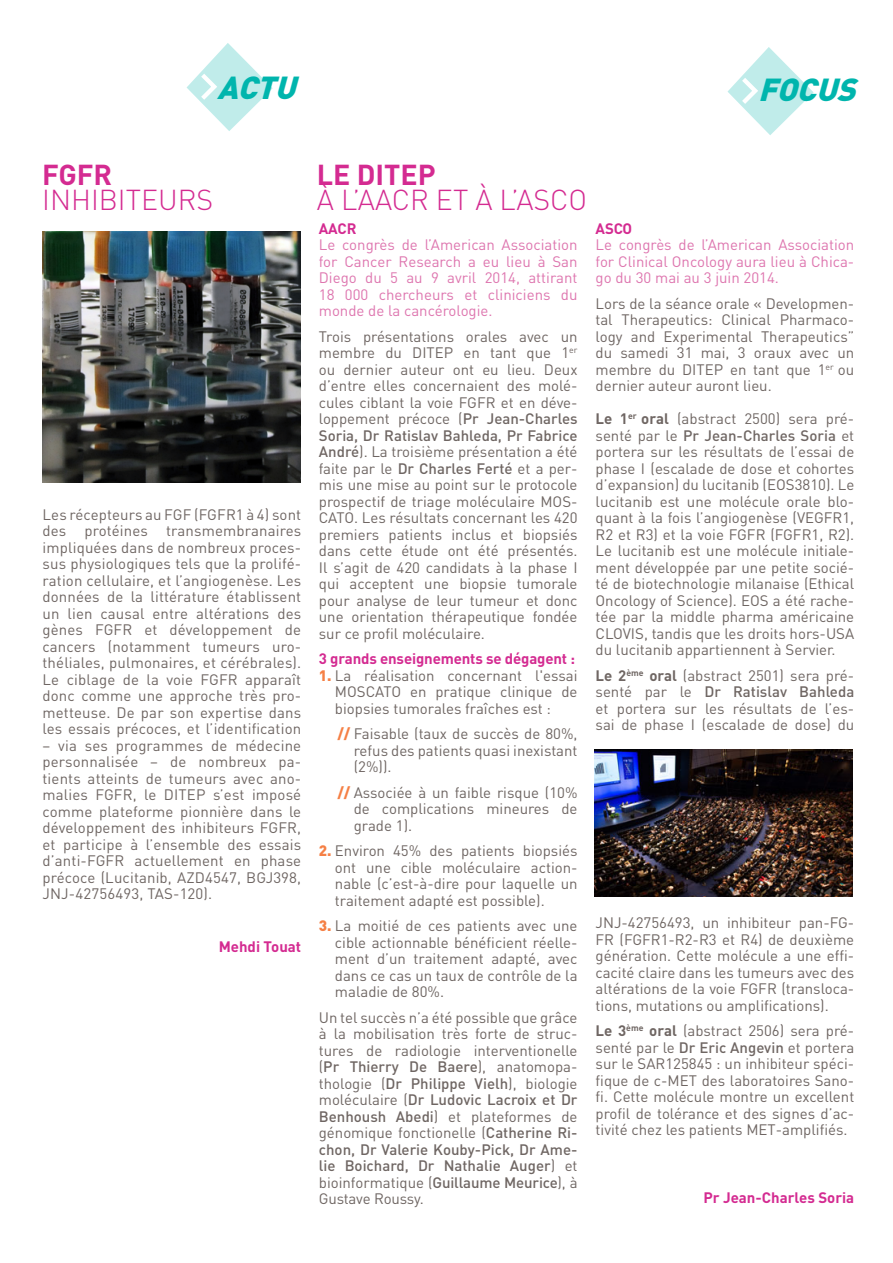
<style>
.page{position:relative;width:893px;height:1263px;background:#fff}
.page>*{position:absolute;margin:0;border:0;box-sizing:border-box;transform-origin:0 0}
.t1{font:italic 900 31.5px "DIN Pro";color:#00b5ad}
.t2{font:300 28.5px "DIN Pro";color:#d42b91}
.t3{font:700 28.5px "DIN Pro";color:#d42b91}
.t4{font:15px/16.5px "DIN Pro";color:#6f6663;text-align:justify}
.t5{font:15px/16.5px "DIN Pro";color:#de76af;text-align:justify}
.t6{font:700 15px "DIN Pro";letter-spacing:-.01em;color:#d42b91}
.s1{font-weight:500}
.s2{font-weight:900;color:#f58045}
.s3{font-weight:700}
</style>
<div class="page">
<img style="left:43px;top:231px;width:258px;height:252px">
<svg style="left:187px;top:43px;width:86px;height:88px"></svg>
<svg style="left:727px;top:47px;width:87px;height:88px"></svg>
<img style="left:594px;top:749px;width:258px;height:148px">
<h1 class="t1" style="left:217px;top:67px;width:90px">ACTU</h1>
<h1 class="t1" style="left:758px;top:69px;width:109px">FOCUS</h1>
<h2 class="t3" style="left:42px;top:155px;width:71px">FGFR</h2>
<h2 class="t2" style="left:42px;top:181px;width:173px">INHIBITEURS</h2>
<p class="t4" style="left:43px;top:505px;width:260px">Les récepteurs au FGF (FGFR1 à 4) sont des protéines transmembranaires impliquées dans de nombreux proces&shy;sus physiologiques tels que la prolifé&shy;ration cellulaire, et l’angiogenèse. Les données de la littérature établissent un lien causal entre altérations des gènes FGFR et développement de cancers (notamment tumeurs uro&shy;théliales, pulmonaires, et cérébrales).<br>Le ciblage de la voie FGFR apparaît donc comme une approche très pro&shy;metteuse. De par son expertise dans les essais précoces, et l’identification</p>
<p class="t4" style="left:43px;top:736px;width:260px">– via ses programmes de médecine personnalisée – de nombreux pa&shy;tients atteints de tumeurs avec ano&shy;malies FGFR, le DITEP s’est imposé comme plateforme pionnière dans le développement des inhibiteurs FGFR, et participe à l’ensemble des essais d’anti-FGFR actuellement en phase précoce (Lucitanib, AZD4547, BGJ398, JNJ-42756493, TAS-120).</p>
<p class="t6" style="left:219px;top:936px;width:84px">Mehdi Touat</p>
<h2 class="t3" style="left:317px;top:155px;width:120px">Le DITEP</h2>
<h2 class="t2" style="left:317px;top:181px;width:235px">À L’AACR E T À L’ASCO</h2>
<p class="t6" style="left:319px;top:218px;width:39px">AACR</p>
<p class="t5" style="left:319px;top:236px;width:260px">Le congrès de l’American Association for Cancer Research a eu lieu à San Diego du 5 au 9 avril 2014, attirant 18 000 chercheurs et cliniciens du monde de la cancérologie.</p>
<p class="t4" style="left:319px;top:327px;width:260px">Trois présentations orales avec un membre du DITEP en tant que 1<sup>er </sup>ou dernier auteur ont eu lieu. Deux d’entre elles concernaient des molé&shy;cules ciblant la voie FGFR et en déve&shy;loppement précoce (<span class="s1">Pr Jean-Charles Soria, Dr Ratislav Bahleda, Pr Fabrice André</span>). La troisième présentation a été faite par le <span class="s1">Dr Charles Ferté</span> et a per&shy;mis une mise au point sur le protocole prospectif de triage moléculaire MOS-CATO. Les résultats concernant les 420 premiers patients inclus et biopsiés dans cette étude ont été présentés.<br>Il s’agit de 420 candidats à la phase I qui acceptent une biopsie tumorale pour analyse de leur tumeur et donc une orientation thérapeutique fondée sur ce profil moléculaire.</p>
<p class="t6" style="left:319px;top:649px;width:258px">3 grands enseignements se dégagent :</p>
<p class="t4" style="left:335px;top:666px;width:244px;text-indent:-16px"><span class="s2">1.</span> La réalisation concernant l'essai MOSCATO en pratique clinique de biopsies tumorales fraîches est :</p>
<p class="t4" style="left:354px;top:725px;width:225px;text-indent:-16px"><span class="s2">//</span> Faisable (taux de succès de 80%, refus des patients quasi inexistant (2%)).</p>
<p class="t4" style="left:354px;top:783px;width:225px;text-indent:-16px"><span class="s2">//</span> Associée à un faible risque (10% de complications mineures de grade 1).</p>
<p class="t4" style="left:335px;top:842px;width:244px;text-indent:-16px"><span class="s2">2.</span> Environ 45% des patients biopsiés ont une cible moléculaire action&shy;nable (c’est-à-dire pour laquelle un traitement adapté est possible).</p>
<p class="t4" style="left:335px;top:917px;width:244px;text-indent:-16px"><span class="s2">3.</span> La moitié de ces patients avec une cible actionnable bénéficient réelle&shy;ment d’un traitement adapté, avec dans ce cas un taux de contrôle de la maladie de 80%.</p>
<p class="t4" style="left:319px;top:1008px;width:260px">Un tel succès n’a été possible que grâce à la mobilisation très forte de struc&shy;tures de radiologie interventionelle (<span class="s1">Pr Thierry De Baere</span>), anatomopa&shy;thologie (<span class="s1">Dr Philippe Vielh</span>), biologie moléculaire (<span class="s1">Dr Ludovic Lacroix et Dr Benhoush Abedi</span>) et plateformes de génomique fonctionelle (<span class="s1">Catherine Ri&shy;chon, Dr Valerie Kouby-Pick, Dr Ame&shy;lie Boichard, Dr Nathalie Auger</span>) et bioinformatique (<span class="s1">Guillaume Meurice</span>), à Gustave Roussy.</p>
<p class="t6" style="left:596px;top:218px;width:38px">ASCO</p>
<p class="t5" style="left:596px;top:236px;width:260px">Le congrès de l’American Association for Clinical Oncology aura lieu à Chica&shy;go du 30 mai au 3 juin 2014.</p>
<p class="t4" style="left:596px;top:294px;width:260px">Lors de la séance orale « Developmen&shy;tal Therapeutics: Clinical Pharmaco&shy;logy and Experimental Therapeutics” du samedi 31 mai, 3 oraux avec un membre du DITEP en tant que 1<sup>er</sup> ou dernier auteur auront lieu.</p>
<p class="t4" style="left:596px;top:410px;width:260px"><span class="s3">Le 1</span><sup>er</sup> <span class="s3">oral</span> (abstract 2500) sera pré&shy;senté par le <span class="s1">Pr Jean-Charles Soria</span> et portera sur les résultats de l’essai de phase I (escalade de dose et cohortes d’expansion) du lucitanib (EOS3810). Le lucitanib est une molécule orale blo&shy;quant à la fois l’angiogenèse (VEGFR1, R2 et R3) et la voie FGFR (FGFR1, R2).<br>Le lucitanib est une molécule initiale&shy;ment développée par une petite socié&shy;té de biotechnologie milanaise (Ethical Oncology of Science). EOS a été rache&shy;tée par la middle pharma américaine CLOVIS, tandis que les droits hors-USA du lucitanib appartiennent à Servier.</p>
<p class="t4" style="left:596px;top:666px;width:260px"><span class="s3">Le 2</span><sup>ème</sup> <span class="s3">oral</span> (abstract 2501) sera pré&shy;senté par le <span class="s1">Dr Ratislav Bahleda </span>et portera sur les résultats de l’es&shy;sai de phase I (escalade de dose) du</p>
<p class="t4" style="left:596px;top:914px;width:260px">JNJ-42756493, un inhibiteur pan-FG-FR (FGFR1-R2-R3 et R4) de deuxième génération. Cette molécule a une effi&shy;cacité claire dans les tumeurs avec des altérations de la voie FGFR (transloca&shy;tions, mutations ou amplifications).</p>
<p class="t4" style="left:596px;top:1022px;width:260px"><span class="s3">Le 3</span><sup>ème</sup> <span class="s3">oral</span> (abstract 2506) sera pré&shy;senté par le <span class="s1">Dr Eric Angevin</span> et portera sur le SAR125845 : un inhibiteur spéci&shy;fique de c-MET des laboratoires Sano&shy;fi. Cette molécule montre un excellent profil de tolérance et des signes d’ac&shy;tivité chez les patients MET-amplifiés.</p>
<p class="t6" style="left:703px;top:1187px;width:152px">Pr Jean-Charles Soria</p>
</div>
